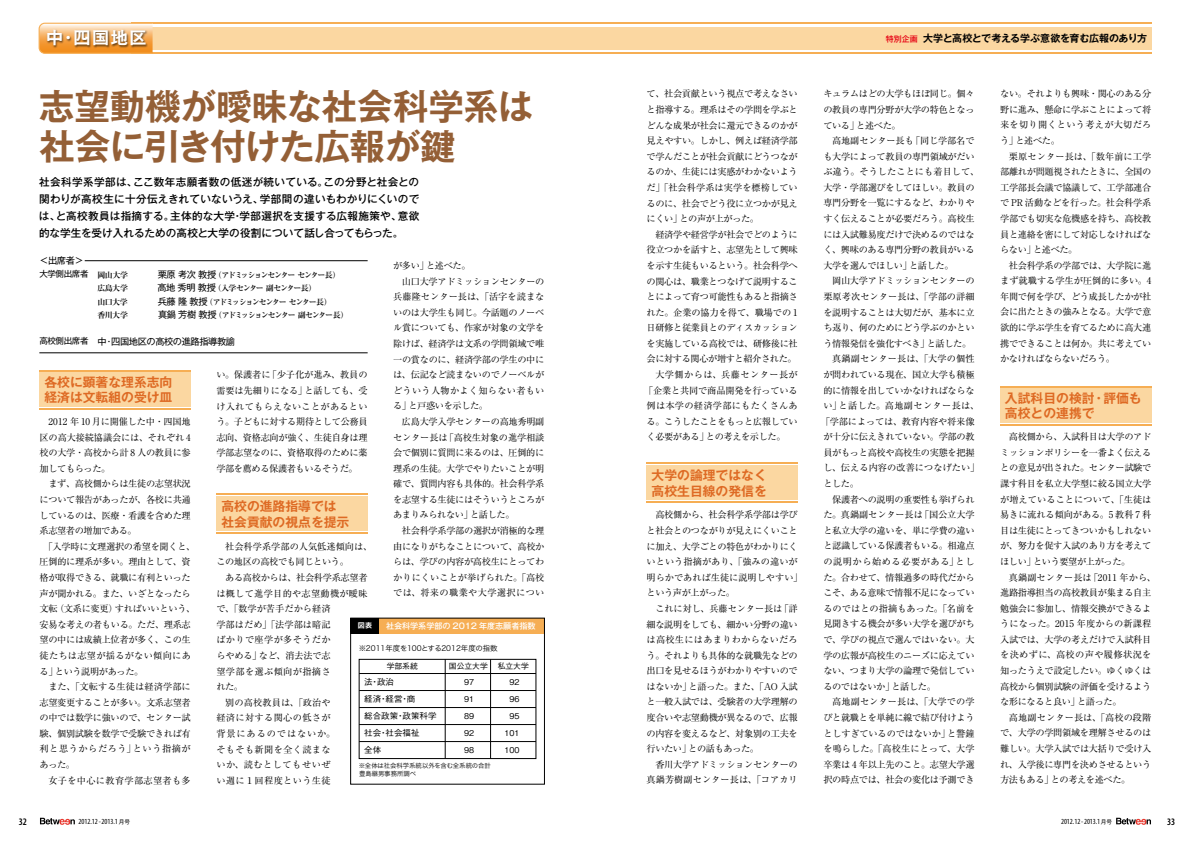
<style>
.page{position:relative;width:1191px;height:842px;background:#fff}
.page>*{position:absolute;margin:0;border:0;box-sizing:border-box;transform-origin:0 0}
.t1{font:700 35.7px/40px "Gothic MB101 Pro De";letter-spacing:-.015em;color:#945f36}
.t2{font:700 17px "Gothic MB101 Pro De";color:#fff}
.t3{font:700 12.8px/16px "Gothic MB101 Pro De";color:#de6a24}
.t4{font:500 10.6px/17px "Gothic MB101 Pro";letter-spacing:.005em;color:#000;text-align:justify}
.t5{font:700 10px "Gothic MB101 Pro De";letter-spacing:-.03em;color:#000}
.t6{font:600 condensed 10px "Myriad Pro";color:#000}
.t7{font:600 condensed 9.9px "Myriad Pro";color:#000}
.t8{font:9.2px/15.6px "Ryumin Pro";letter-spacing:-.035em;color:#000}
.t9{font:9.2px/15.6px "Ryumin Pro";letter-spacing:.03em;color:#000}
.t10{font:9.2px "Gothic MB101 Pro";letter-spacing:-.045em;color:#000}
.t11{font:500 8.5px/17px "Gothic BBB Pro";color:#000}
.t12{font:8.5px "Gothic MB101 Pro";letter-spacing:-.045em;color:#000}
.t13{font:500 8.1px "Gothic MB101 Pro";letter-spacing:-.01em;color:#fff}
.t14{font:700 8px/13.5px "Ryumin Pro";letter-spacing:-.145em;color:#000}
.t15{font:500 8px/17px "Gothic BBB Pro";color:#000;text-align:justify}
.t16{font:condensed 7.8px "Myriad Pro";color:#000}
.t17{font:500 7.8px "Gothic BBB Pro";color:#000}
.t18{font:7.4px "Hira Kaku Pro W3";color:#000}
.t19{font:700 7px "Gothic MB101 Pro De";color:#fff}
.t20{font:6.4px/7.7px "Hira Kaku Pro W3";color:#000}
.s1{font-family:"Gothic MB101 Pro";font-weight:400}
.s2{font-family:"Gothic MB101 Pro";font-weight:400;font-size:9.2px}
.s3{font-family:"Gothic MB101 Pro";font-weight:500;font-size:8px;color:#e60012}
.s4{font-family:"Gothic MB101 Pro";font-stretch:normal;font-size:6.4px}
.s5{font-family:"Gothic MB101 Pro";font-stretch:normal;font-size:5.7px}
</style>
<div class="page">
<div style="left:124px;top:27px;width:1027px;height:23px;background:#fbd7a1"></div>
<hr style="left:216px;top:532px;width:152px;height:1px;background:#f6ae54">
<div style="left:216px;top:497px;width:152px;height:34px;background:#fbd7a1"></div>
<hr style="left:216px;top:494px;width:152px;height:1px;background:#f6ae54">
<hr style="left:646px;top:501px;width:152px;height:1px;background:#f6ae54">
<div style="left:646px;top:466px;width:152px;height:34px;background:#fbd7a1"></div>
<hr style="left:646px;top:463px;width:152px;height:1px;background:#f6ae54">
<hr style="left:1000px;top:424px;width:151px;height:1px;background:#f6ae54">
<div style="left:1000px;top:389px;width:151px;height:34px;background:#fbd7a1"></div>
<hr style="left:1000px;top:386px;width:151px;height:1px;background:#f6ae54">
<hr style="left:131px;top:23px;width:1020px;height:1px;background:#f6ae54">
<hr style="left:131px;top:52px;width:1020px;height:2px;background:#f6ae54">
<svg style="left:38px;top:22px;width:116px;height:32px"></svg>
<hr style="left:39px;top:408px;width:152px;height:1px;background:#f6ae54">
<div style="left:39px;top:373px;width:152px;height:34px;background:#fbd7a1"></div>
<hr style="left:39px;top:370px;width:152px;height:1px;background:#f6ae54">
<div style="left:351px;top:618px;width:193px;height:16px;background:#f6ae54"></div>
<div style="left:351px;top:618px;width:28px;height:16px;background:#000"></div>
<div style="left:350px;top:618px;width:194px;height:166px;border:1px solid #000"></div>
<img style="left:45px;top:28px;width:107px;height:23px">
<svg style="left:40px;top:818px;width:35px;height:7px"></svg>
<svg style="left:1116px;top:818px;width:35px;height:7px"></svg>
<hr style="left:39px;top:353px;width:329px;height:1px;background:#000">
<hr style="left:85px;top:261px;width:283px;height:1px;background:#000">
<div style="left:359px;top:659px;width:177px;height:100px;border:1px solid #000"></div>
<hr style="left:359px;top:673px;width:177px;height:1px;background:#000">
<hr style="left:359px;top:690px;width:177px;height:1px;background:#000">
<hr style="left:359px;top:707px;width:177px;height:1px;background:#000">
<hr style="left:359px;top:724px;width:177px;height:1px;background:#000">
<hr style="left:359px;top:741px;width:177px;height:1px;background:#000">
<hr style="left:490px;top:659px;width:1px;height:99px;background:#000">
<hr style="left:445px;top:659px;width:1px;height:99px;background:#000">
<h2 class="t2" style="left:46px;top:24px;width:102px">中・四国地区</h2>
<h1 class="t1" style="left:39px;top:82px;width:496px">志望動機が曖昧な社会科学系は社会に引き付けた広報が鍵</h1>
<p class="t4" style="left:39px;top:172px;width:382px">社会科学系学部は、ここ数年志願者数の低迷が続いている。この分野と社会との関わりが高校生に十分伝えきれていないうえ、学部間の違いもわかりにくいのでは、と高校教員は指摘する。主体的な大学・学部選択を支援する広報施策や、意欲的な学生を受け入れるための高校と大学の役割について話し合ってもらった。</p>
<p class="t14" style="left:97px;top:267px;width:245px">岡山大学<span class="s1">　 　　</span><span class="s2">栗原 考次 教授</span>（アドミッションセンター センター長）広島大学</p>
<p class="t10" style="left:39px;top:253px;width:46px">＜出席者＞</p>
<p class="t12" style="left:39px;top:267px;width:51px">大学側出席者</p>
<p class="t8" style="left:393px;top:257px;width:153px">が多い」と述べた。<br>　山口大学アドミッションセンターの兵藤隆センター長は、「活字を読まないのは大学生も同じ。今話題のノーベル賞についても、作家が対象の文学を除けば、経済学は文系の学問領域で唯一の賞なのに、経済学部の学生の中には、伝記など読まないのでノーベルがどういう人物かよく知らない者もいる」と戸惑いを示した。<br>　広島大学入学センターの高地秀明副センター長は「高校生対象の進学相談会で個別に質問に来るのは、圧倒的に理系の生徒。大学でやりたいことが明確で、質問内容も具体的。社会科学系を志望する生徒にはそういうところがあまりみられない」と話した。<br>　社会科学系学部の選択が消極的な理由になりがちなことについて、高校からは、学びの内容が高校生にとってわかりにくいことが挙げられた。「高校では、将来の職業や大学選択につい</p>
<p class="t14" style="left:97px;top:281px;width:252px;text-indent:60px"><span class="s2">高地 秀明 教授</span>（入学センター 副センター長）<br>山口大学<span class="s1">　 　　</span><span class="s2">兵藤 隆 教授</span>（アドミッションセンター センター長）<br>香川大学　　　 <span class="s2">真鍋 芳樹 教授</span>（アドミッションセンター 副センター長）</p>
<p class="t10" style="left:97px;top:334px;width:139px">中・四国地区の高校の進路指導教諭</p>
<p class="t12" style="left:39px;top:334px;width:51px">高校側出席者</p>
<p class="t8" style="left:216px;top:366px;width:153px;text-align:justify">い。保護者に「少子化が進み、教員の需要は先細りになる」と話しても、受け入れてもらえないことがあるという。子どもに対する期待として公務員志向、資格志向が強く、生徒自身は理学部志望なのに、資格取得のために薬学部を薦める保護者もいるそうだ。</p>
<h3 class="t3" style="left:44px;top:373px;width:129px;line-height:15px">各校に顕著な理系志向経済は文転組の受け皿</h3>
<p class="t8" style="left:40px;top:413px;width:157px;text-indent:9px">2012 年 10 月に開催した中・四国地区の高大接続協議会には、それぞれ 4校の大学・高校から計 8 人の教員に参加してもらった。<br>　まず、高校側からは生徒の志望状況について報告があったが、各校に共通しているのは、医療・看護を含めた理系志望者の増加である。<br>　「入学時に文理選択の希望を聞くと、圧倒的に理系が多い。理由として、資格が取得できる、就職に有利といった声が聞かれる。また、いざとなったら文転（文系に変更）すればいいという、安易な考えの者もいる。ただ、理系志望の中には成績上位者が多く、この生徒たちは志望が揺るがない傾向にある」という説明があった。<br>　また、「文転する生徒は経済学部に志望変更することが多い。文系志望者の中では数学に強いので、センター試験、個別試験を数学で受験できれば有利と思うからだろう」という指摘があった。<br>　女子を中心に教育学部志望者も多</p>
<h3 class="t3" style="left:221px;top:497px;width:129px">高校の進路指導では社会貢献の視点を提示</h3>
<p class="t9" style="left:216px;top:538px;width:157px">　社会科学系学部の人気低迷傾向は、この地区の高校でも同じという。<br>　ある高校からは、社会科学系志望者は概して進学目的や志望動機が曖昧で、「数学が苦手だから経済<br>学部はだめ」「法学部は暗記<br>ばかりで座学が多そうだか<br>らやめる」など、消去法で志<br>望学部を選ぶ傾向が指摘さ<br>れた。<br>　別の高校教員は、「政治や<br>経済に対する関心の低さが<br>背景にあるのではないか。<br>そもそも新聞を全く読まな<br>いか、読むとしてもせいぜ<br>い週に１回程度という生徒</p>
<p class="t19" style="left:358px;top:620px;width:16px">図表</p>
<p class="t13" style="left:386px;top:620px;width:151px">社会科学系学部の 2012 年度志願者指数</p>
<p class="t18" style="left:359px;top:641px;width:140px">※2011年度を100とする2012年度の指数</p>
<p class="t17" style="left:387px;top:660px;width:33px">学部系統</p>
<p class="t17" style="left:449px;top:660px;width:40px">国公立大学</p>
<p class="t17" style="left:498px;top:660px;width:33px">私立大学</p>
<p class="t15" style="left:464px;top:672px;width:12px">97<br>91<br>89<br>92<br>98</p>
<p class="t15" style="left:504px;top:672px;width:17px;text-align:right">92<br>96<br>95<br>101<br>100</p>
<p class="t11" style="left:364px;top:672px;width:74px">法・政治<br>経済・経営・商<br>総合政策・政策科学社会・社会福祉<br>全体</p>
<p class="t20" style="left:359px;top:762px;width:133px">※全体は社会科学系統以外を含む全系統の合計豊島継男事務所調べ</p>
<p class="t8" style="left:644px;top:86px;width:155px">て、社会貢献という視点で考えなさいと指導する。理系はその学問を学ぶとどんな成果が社会に還元できるのかが見えやすい。しかし、例えば経済学部で学んだことが社会貢献にどうつながるのか、生徒には実感がわかないようだ」「社会科学系は実学を標榜しているのに、社会でどう役に立つかが見えにくい」との声が上がった。<br>　経済学や経営学が社会でどのように役立つかを話すと、志望先として興味を示す生徒もいるという。社会科学への関心は、職業とつなげて説明することによって育つ可能性もあると指摘された。企業の協力を得て、職場での 1日研修と従業員とのディスカッションを実施している高校では、研修後に社会に対する関心が増すと紹介された。　大学側からは、兵藤センター長が「企業と共同で商品開発を行っている例は本学の経済学部にもたくさんある。こうしたことをもっと広報していく必要がある」との考えを示した。</p>
<h3 class="t3" style="left:651px;top:466px;width:117px">大学の論理ではなく高校生目線の発信を</h3>
<p class="t8" style="left:646px;top:506px;width:157px">　高校側から、社会科学系学部は学びと社会とのつながりが見えにくいことに加え、大学ごとの特色がわかりにくいという指摘があり、「強みの違いが明らかであれば生徒に説明しやすい」という声が上がった。<br>　これに対し、兵藤センター長は「詳細な説明をしても、細かい分野の違いは高校生にはあまりわからないだろう。それよりも具体的な就職先などの出口を見せるほうがわかりやすいのではないか」と語った。また、「AO 入試と一般入試では、受験者の大学理解の度合いや志望動機が異なるので、広報の内容を変えるなど、対象別の工夫を行いたい」との話もあった。<br>　香川大学アドミッションセンターの真鍋芳樹副センター長は、「コアカリ</p>
<p class="t5" style="left:885px;top:30px;width:263px"><span class="s3">特別企画</span> 大学と高校とで考える学ぶ意欲を育む広報のあり方</p>
<p class="t8" style="left:821px;top:85px;width:160px">キュラムはどの大学もほぼ同じ。個々の教員の専門分野が大学の特色となっている」と述べた。<br>　高地副センター長も「同じ学部名でも大学によって教員の専門領域がだいぶ違う。そうしたことにも着目して、大学・学部選びをしてほしい。教員の専門分野を一覧にするなど、わかりやすく伝えることが必要だろう。高校生には入試難易度だけで決めるのではなく、興味のある専門分野の教員がいる大学を選んでほしい」と話した。<br>　岡山大学アドミッションセンターの栗原考次センター長は、「学部の詳細を説明することは大切だが、基本に立ち返り、何のためにどう学ぶのかという情報発信を強化すべき」と話した。　真鍋副センター長は、「大学の個性が問われている現在、国立大学も積極的に情報を出していかなければならない」と話した。高地副センター長は、「学部によっては、教育内容や将来像が十分に伝えきれていない。学部の教員がもっと高校や高校生の実態を把握し、伝える内容の改善につなげたい」とした。<br>　保護者への説明の重要性も挙げられた。真鍋副センター長は「国公立大学と私立大学の違いを、単に学費の違いと認識している保護者もいる。相違点の説明から始める必要がある」とした。合わせて、情報過多の時代だからこそ、ある意味で情報不足になっているのではとの指摘もあった。「名前を見聞きする機会が多い大学を選びがちで、学びの視点で選んではいない。大学の広報が高校生のニーズに応えていない、つまり大学の論理で発信しているのではないか」と話した。<br>　高地副センター長は、「大学での学びと就職とを単純に線で結び付けようとしすぎているのではないか」と警鐘を鳴らした。「高校生にとって、大学卒業は 4 年以上先のこと。志望大学選択の時点では、社会の変化は予測でき</p>
<p class="t8" style="left:1000px;top:85px;width:153px">ない。それよりも興味・関心のある分野に進み、懸命に学ぶことによって将来を切り開くという考えが大切だろう」と述べた。<br>　栗原センター長は、「数年前に工学部離れが問題視されたときに、全国の工学部長会議で協議して、工学部連合で PR 活動などを行った。社会科学系学部でも切実な危機感を持ち、高校教員と連絡を密にして対応しなければならない」と述べた。<br>　社会科学系の学部では、大学院に進まず就職する学生が圧倒的に多い。4年間で何を学び、どう成長したかが社会に出たときの強みとなる。大学で意欲的に学ぶ学生を育てるために高大連携でできることは何か。共に考えていかなければならないだろう。</p>
<h3 class="t3" style="left:1005px;top:389px;width:138px;line-height:15px">入試科目の検討・評価も高校との連携で</h3>
<p class="t8" style="left:1000px;top:428px;width:157px">　高校側から、入試科目は大学のアドミッションポリシーを一番よく伝えるとの意見が出された。センター試験で課す科目を私立大学型に絞る国立大学が増えていることについて、「生徒は易きに流れる傾向がある。5 教科 7 科目は生徒にとってきついかもしれないが、努力を促す入試のあり方を考えてほしい」という要望が上がった。<br>　真鍋副センター長は「2011 年から、進路指導担当の高校教員が集まる自主勉強会に参加し、情報交換ができるようになった。2015 年度からの新課程入試では、大学の考えだけで入試科目を決めずに、高校の声や履修状況を知ったうえで設定したい。ゆくゆくは高校から個別試験の評価を受けるような形になると良い」と語った。<br>　高地副センター長は、「高校の段階で、大学の学問領域を理解させるのは難しい。大学入試では大括りで受け入れ、入学後に専門を決めさせるという方法もある」との考えを述べた。</p>
<p class="t6" style="left:19px;top:815px;width:10px">32</p>
<p class="t7" style="left:1167px;top:815px;width:10px">33</p>
<p class="t16" style="left:79px;top:817px;width:53px">2012.1<span class="s4">　</span> 2-2013.1 <span class="s5">月号</span></p>
<p class="t16" style="left:1061px;top:817px;width:53px">2012.12-2013.1<span class="s5">月号</span></p>
</div>
